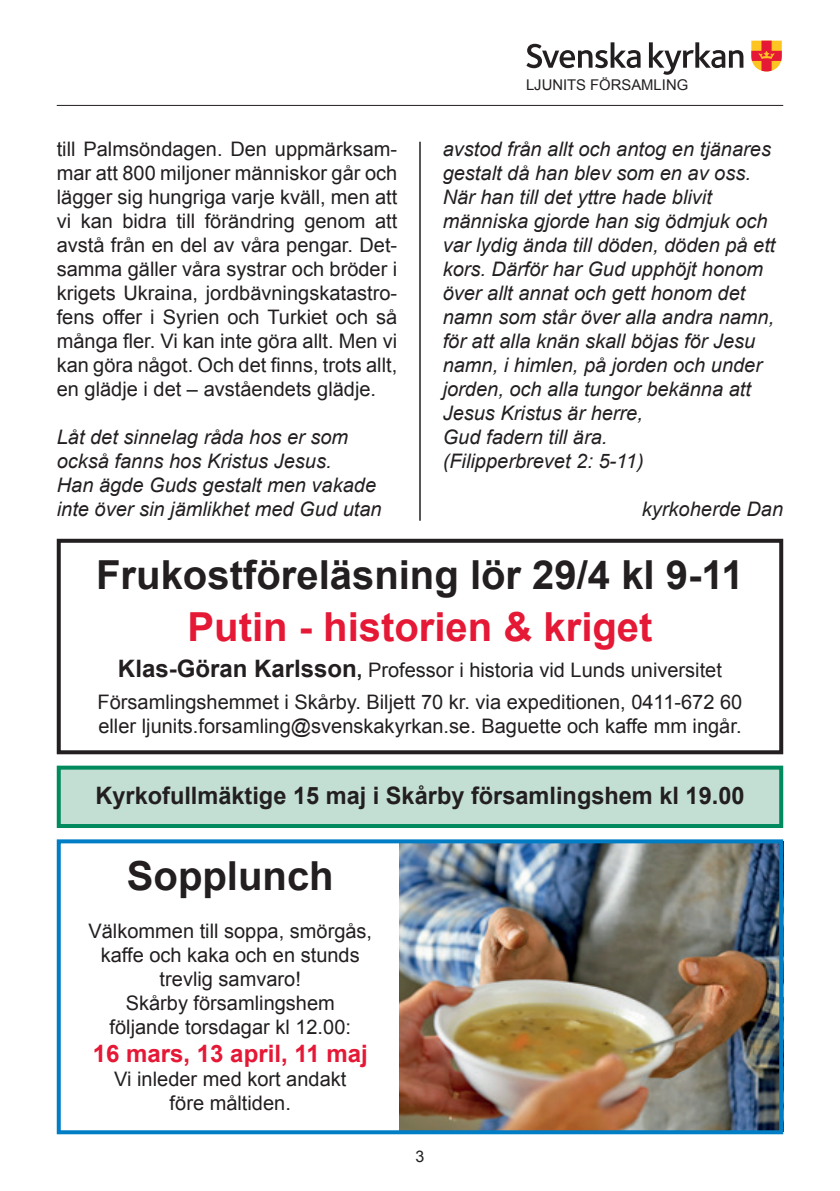
<style>
.page{position:relative;width:840px;height:1191px;background:#fff}
.page>*{position:absolute;margin:0;border:0;box-sizing:border-box;transform-origin:0 0}
.t1{font:700 40px "Arial";color:#231f20}
.t2{font:700 40px "Arial";color:#e51836}
.t3{font:700 24px "Arial";color:#231f20}
.t4{font:700 24px "Arial";color:#e51836}
.t5{font:20px/24px "Arial";color:#231f20;text-align:center}
.t6{font:italic 20px/24px "Arial";color:#231f20}
.t7{font:16px "Arial";color:#231f20}
.t8{font:14.8px "Arial";color:#231f20}
.s1{font-weight:700;font-size:24px}
.s2{font-weight:700}
</style>
<div class="page">
<img style="left:399px;top:844px;width:378px;height:285px">
<hr style="left:57px;top:105px;width:725px;height:1px;background:#231f20">
<svg style="left:526px;top:42px;width:114px;height:26px"></svg>
<svg style="left:648px;top:42px;width:95px;height:33px"></svg>
<svg style="left:751px;top:41px;width:30px;height:30px"></svg>
<div style="left:57px;top:839px;width:725px;height:295px;border:4px solid #007ec5"></div>
<div style="left:57px;top:539px;width:725px;height:215px;border:4px solid #231f20"></div>
<hr style="left:419px;top:142px;width:1px;height:378px;background:#231f20">
<div style="left:59px;top:767px;width:721px;height:59px;background:#c3dfd4"></div>
<div style="left:57px;top:765px;width:725px;height:63px;border:4px solid #008a5e"></div>
<p class="t5" style="left:57px;top:137px;width:342px;text-align:justify">till Palmsöndagen. Den uppmärksam&shy;mar att 800 miljoner människor går och lägger sig hungriga varje kväll, men att vi kan bidra till förändring genom att avstå från en del av våra pengar. Det&shy;samma gäller våra systrar och bröder i krigets Ukraina, jordbävningskatastro&shy;fens offer i Syrien och Turkiet och så många fler. Vi kan inte göra allt. Men vi kan göra något. Och det finns, trots allt, en glädje i det – avståendets glädje.</p>
<p class="t6" style="left:57px;top:426px;width:326px">Låt det sinnelag råda hos er som också fanns hos Kristus Jesus.<br>Han ägde Guds gestalt men vakade inte över sin jämlikhet med Gud utan</p>
<p class="t8" style="left:525px;top:75px;width:164px">LJUNITS FÖRSAMLING</p>
<p class="t6" style="left:442px;top:138px;width:334px">avstod från allt och antog en tjänares gestalt då han blev som en av oss.<br>När han till det yttre hade blivit människa gjorde han sig ödmjuk och var lydig ända till döden, döden på ett kors. Därför har Gud upphöjt honom över allt annat och gett honom det namn som står över alla andra namn, för att alla knän skall böjas för Jesu namn, i himlen, på jorden och under jorden, och alla tungor bekänna att<br>Jesus Kristus är herre,<br>Gud fadern till ära.<br>(Filipperbrevet 2: 5-11)</p>
<p class="t6" style="left:641px;top:498px;width:143px">kyrkoherde Dan</p>
<h1 class="t1" style="left:96px;top:548px;width:648px">Frukostföreläsning lör 29/4 kl 9-11</h1>
<h1 class="t2" style="left:187px;top:600px;width:466px">Putin - historien &amp; kriget</h1>
<p class="t5" style="left:98px;top:654px;width:646px;line-height:32px"><span class="s1">Klas-Göran Karlsson</span><span class="s2">,</span> Professor i historia vid Lunds universitet<br>Församlingshemmet i Skårby. Biljett 70 kr. via expeditionen, 0411-672 60</p>
<p class="t5" style="left:98px;top:714px;width:644px">eller ljunits.forsamling@svenskakyrkan.se. Baguette och kaffe mm ingår.</p>
<p class="t3" style="left:95px;top:779px;width:650px">Kyrkofullmäktige 15 maj i Skårby församlingshem kl 19.00</p>
<h1 class="t1" style="left:127px;top:848px;width:208px">Sopplunch</h1>
<p class="t5" style="left:88px;top:918px;width:285px">Välkommen till soppa, smörgås, kaffe och kaka och en stunds trevlig samvaro!<br>Skårby församlingshem följande torsdagar kl 12.00:</p>
<p class="t4" style="left:93px;top:1037px;width:276px">16 mars, 13 april, 11 maj</p>
<p class="t5" style="left:114px;top:1066px;width:233px">Vi inleder med kort andakt före måltiden.</p>
<p class="t7" style="left:415px;top:1146px;width:10px">3</p>
</div>
